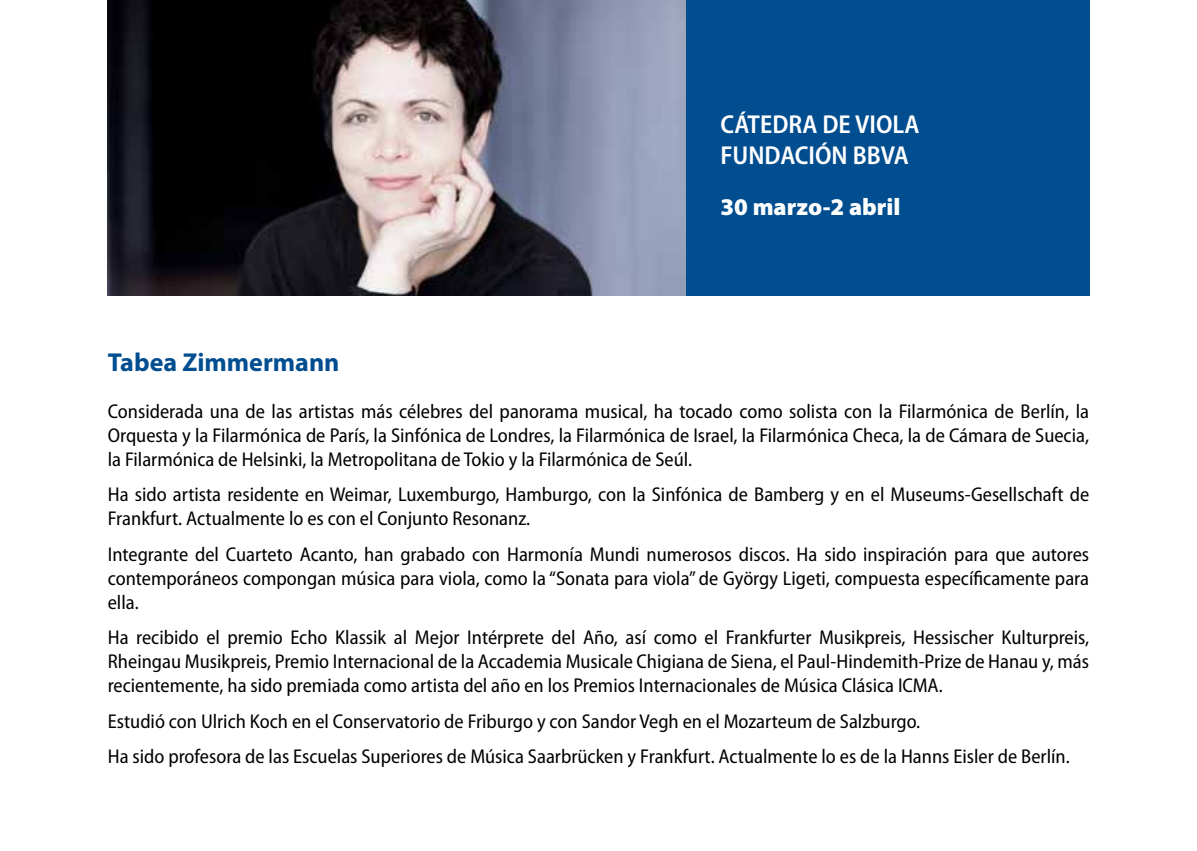
<style>
.page{position:relative;width:1197px;height:851px;background:#fff}
.page>*{position:absolute;margin:0;border:0;box-sizing:border-box;transform-origin:0 0}
.t1{font:600 semi-condensed 26px/31.2px "Myriad Pro";color:#fff}
.t2{font:700 26px "Myriad Pro";color:#004d90}
.t3{font:900 24px "Myriad Pro";color:#fff}
.t4{font:semi-condensed 20px/24px "Myriad Pro";color:#000;text-align:justify}
</style>
<div class="page">
<img style="left:108px;top:0;width:578px;height:295px">
<div style="left:686px;top:0;width:403px;height:295px;background:#004d90"></div>
<h1 class="t1" style="left:720px;top:108px;width:200px">CÁTEDRA DE VIOLA<br>FUNDACIÓN BBVA</h1>
<p class="t3" style="left:720px;top:190px;width:181px">30 marzo-2 abril</p>
<h1 class="t2" style="left:108px;top:345px;width:233px">Tabea Zimmermann</h1>
<p class="t4" style="left:108px;top:399px;width:982px">Considerada una de las artistas más célebres del panorama musical, ha tocado como solista con la Filarmónica de Berlín, la Orquesta y la Filarmónica de París, la Sinfónica de Londres, la Filarmónica de Israel, la Filarmónica Checa, la de Cámara de Suecia, la Filarmónica de Helsinki, la Metropolitana de Tokio y la Filarmónica de Seúl.</p>
<p class="t4" style="left:108px;top:482px;width:982px">Ha sido artista residente en Weimar, Luxemburgo, Hamburgo, con la Sinfónica de Bamberg y en el Museums-Gesellschaft de<br>Frankfurt. Actualmente lo es con el Conjunto Resonanz.</p>
<p class="t4" style="left:108px;top:541px;width:982px">Integrante del Cuarteto Acanto, han grabado con Harmonía Mundi numerosos discos. Ha sido inspiración para que autores contemporáneos compongan música para viola, como la “Sonata para viola” de György Ligeti, compuesta específicamente para ella.</p>
<p class="t4" style="left:108px;top:625px;width:982px">Ha recibido el premio Echo Klassik al Mejor Intérprete del Año, así como el Frankfurter Musikpreis, Hessischer Kulturpreis, Rheingau Musikpreis, Premio Internacional de la Accademia Musicale Chigiana de Siena, el Paul-Hindemith-Prize de Hanau y, más recientemente, ha sido premiada como artista del año en los Premios Internacionales de Música Clásica ICMA.</p>
<p class="t4" style="left:108px;top:702px;width:963px;line-height:35.4px">Estudió con Ulrich Koch en el Conservatorio de Friburgo y con Sandor Vegh en el Mozarteum de Salzburgo.<br>Ha sido profesora de las Escuelas Superiores de Música Saarbrücken y Frankfurt. Actualmente lo es de la Hanns Eisler de Berlín.</p>
</div>
